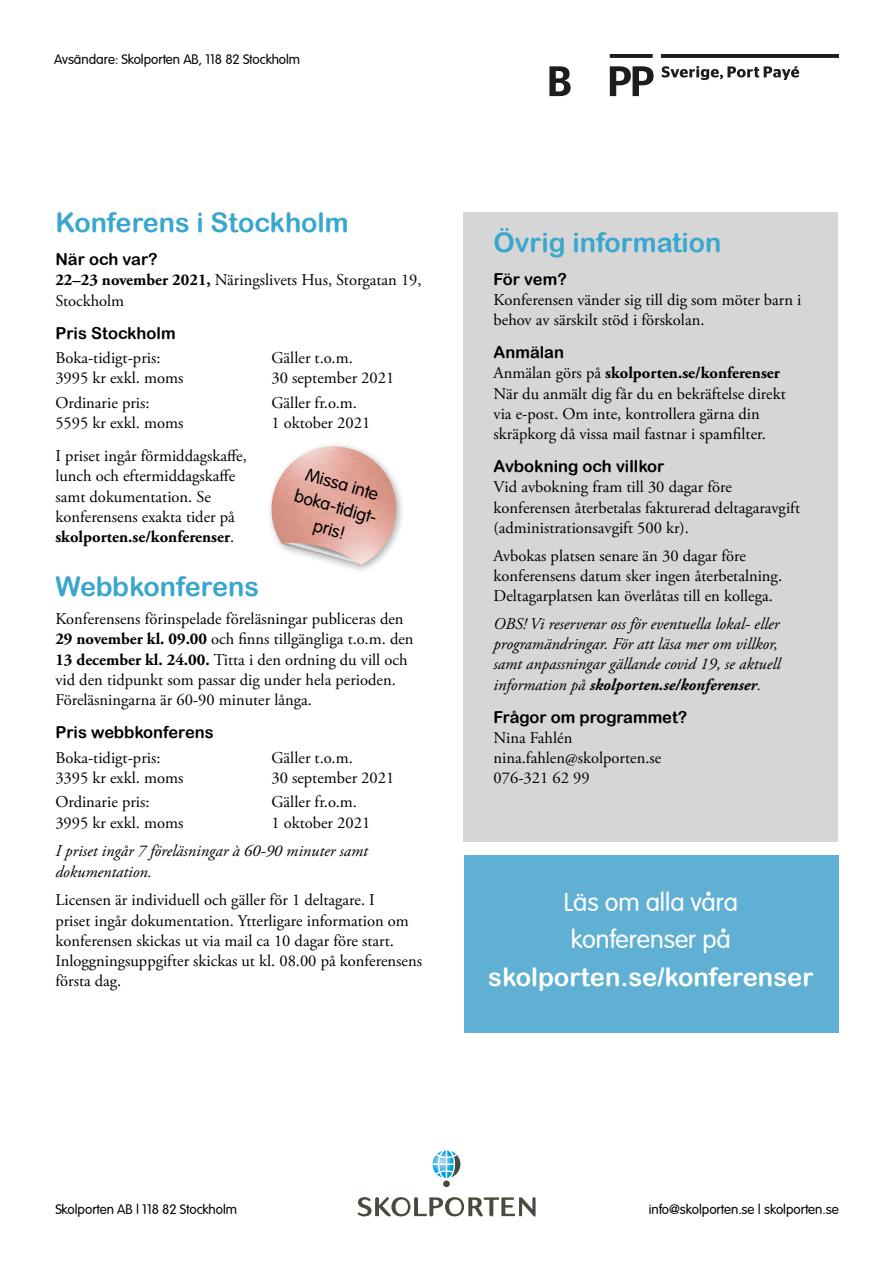
<style>
.page{position:relative;width:893px;height:1263px;background:#fff}
.page>*{position:absolute;margin:0;border:0;box-sizing:border-box;transform-origin:0 0}
.t1{font:27px "Arial Rounded MT Bold";color:#39a6cd}
.t2{font:25.5px/37.5px "Arial Rounded";color:#fff}
.t3{font:25.5px "Arial Rounded MT Bold";color:#fff}
.t4{font:17.7px/23.4px "Arial Rounded";color:#000;text-align:center}
.t5{font:16.5px/20.2px "Adobe Garamond Pro";color:#000}
.t6{font:italic 16.5px/20.2px "Adobe Garamond Pro";color:#000}
.t7{font:16.5px "Arial Rounded MT Bold";color:#000}
.t8{font:13.5px "Arial Rounded";color:#000}
.s1{font-weight:700}
</style>
<div class="page">
<div style="left:465px;top:855px;width:374px;height:177px;background:#5fb0d3"></div>
<div style="left:267px;top:441px;width:138px;height:133px;background:#000;opacity:.33"></div>
<img style="left:267px;top:446px;width:138px;height:119px">
<svg style="left:282px;top:543px;width:79px;height:22px"></svg>
<svg style="left:357px;top:1197px;width:179px;height:19px"></svg>
<div style="left:443px;top:1180px;width:7px;height:7px;background:#464c3e;border-radius:50%"></div>
<svg style="left:433px;top:1150px;width:27px;height:28px"></svg>
<div style="left:463px;top:212px;width:374px;height:630px;background:#d6d6d6"></div>
<svg style="left:610px;top:54px;width:43px;height:4px"></svg>
<svg style="left:661px;top:54px;width:178px;height:4px"></svg>
<svg style="left:662px;top:66px;width:137px;height:14px"></svg>
<svg style="left:610px;top:66px;width:44px;height:30px"></svg>
<svg style="left:549px;top:66px;width:22px;height:30px"></svg>
<p class="t8" style="left:54px;top:50px;width:248px">Avsändare: Skolporten AB, 118 82 Stockholm</p>
<h1 class="t1" style="left:55px;top:207px;width:295px">Konferens i Stockholm</h1>
<p class="t7" style="left:55px;top:249px;width:104px">När och var?</p>
<p class="t5" style="left:55px;top:271px;width:368px"><span class="s1">22–23 november 2021,</span> Näringslivets Hus, Storgatan 19,<br>Stockholm</p>
<p class="t7" style="left:55px;top:323px;width:122px">Pris Stockholm</p>
<p class="t5" style="left:55px;top:348px;width:107px">Boka-tidigt-pris:</p>
<p class="t5" style="left:271px;top:348px;width:83px">Gäller t.o.m.</p>
<p class="t5" style="left:55px;top:369px;width:129px">3995 kr exkl. moms</p>
<p class="t5" style="left:271px;top:369px;width:124px">30 september 2021</p>
<p class="t5" style="left:55px;top:393px;width:96px">Ordinarie pris:</p>
<p class="t5" style="left:271px;top:393px;width:87px">Gäller fr.o.m.</p>
<p class="t5" style="left:55px;top:413px;width:129px">5595 kr exkl. moms</p>
<p class="t5" style="left:271px;top:413px;width:100px">1 oktober 2021</p>
<p class="t5" style="left:55px;top:446px;width:193px">I priset ingår förmiddagskaffe, lunch och eftermiddagskaffe samt dokumentation. Se konferensens exakta tider på <span class="s1">skolporten.se/konferenser</span>.</p>
<h1 class="t1" style="left:55px;top:571px;width:205px">Webbkonferens</h1>
<p class="t5" style="left:55px;top:609px;width:360px">Konferensens förinspelade föreläsningar publiceras den <span class="s1">29 november kl. 09.00</span> och finns tillgängliga t.o.m. den <span class="s1">13 december kl. 24.00.</span> Titta i den ordning du vill och vid den tidpunkt som passar dig under hela perioden.<br>Föreläsningarna är 60-90 minuter långa.</p>
<p class="t7" style="left:55px;top:722px;width:160px">Pris webbkonferens</p>
<p class="t5" style="left:55px;top:748px;width:107px">Boka-tidigt-pris:</p>
<p class="t5" style="left:271px;top:748px;width:83px">Gäller t.o.m.</p>
<p class="t5" style="left:55px;top:768px;width:129px">3395 kr exkl. moms</p>
<p class="t5" style="left:271px;top:768px;width:124px">30 september 2021</p>
<p class="t5" style="left:55px;top:793px;width:96px">Ordinarie pris:</p>
<p class="t5" style="left:271px;top:793px;width:87px">Gäller fr.o.m.</p>
<p class="t5" style="left:55px;top:813px;width:129px">3995 kr exkl. moms</p>
<p class="t5" style="left:271px;top:813px;width:100px">1 oktober 2021</p>
<p class="t6" style="left:55px;top:841px;width:314px">I priset ingår 7 föreläsningar à 60-90 minuter samt dokumentation.</p>
<p class="t5" style="left:55px;top:891px;width:368px">Licensen är individuell och gäller för 1 deltagare. I<br>priset ingår dokumentation. Ytterligare information om konferensen skickas ut via mail ca 10 dagar före start.<br>Inloggningsuppgifter skickas ut kl. 08.00 på konferensens första dag.</p>
<p class="t4" style="left:305px;top:460px;width:89px;rotate:16deg">Missa inte boka-tidigt&shy;pris!</p>
<h1 class="t1" style="left:494px;top:226px;width:229px">Övrig information</h1>
<p class="t7" style="left:494px;top:269px;width:75px">För vem?</p>
<p class="t5" style="left:494px;top:290px;width:309px">Konferensen vänder sig till dig som möter barn i behov av särskilt stöd i förskolan.</p>
<p class="t7" style="left:494px;top:342px;width:72px">Anmälan</p>
<p class="t5" style="left:494px;top:364px;width:294px">Anmälan görs på <span class="s1">skolporten.se/konferenser </span>När du anmält dig får du en bekräftelse direkt via e-post. Om inte, kontrollera gärna din skräpkorg då vissa mail fastnar i spamfilter.</p>
<p class="t7" style="left:494px;top:456px;width:172px">Avbokning och villkor</p>
<p class="t5" style="left:494px;top:478px;width:308px">Vid avbokning fram till 30 dagar fö re konferensen återbetalas fakturerad deltagaravgift (administrationsavgift 500 kr).</p>
<p class="t5" style="left:494px;top:546px;width:290px">Avbokas platsen senare än 30 dagar fö re konferensens datum sker ingen återbetalning.<br>Deltagarplatsen kan överlåtas till en kollega.</p>
<p class="t6" style="left:494px;top:614px;width:288px">OBS! Vi reserverar oss för eventuella lokal- eller programändringar. För att läsa mer om villkor, samt anpassningar gällande covid 19, se aktuell information på <span class="s1">skolporten.se/konferenser</span>.</p>
<p class="t7" style="left:494px;top:707px;width:195px">Frågor om programmet?</p>
<p class="t5" style="left:494px;top:728px;width:169px">Nina Fahlén nina.fahlen@skolporten.se<br>076-321 62 99</p>
<h2 class="t2" style="left:564px;top:881px;width:176px">Läs om alla våra konferenser på</h2>
<h2 class="t3" style="left:488px;top:961px;width:327px">skolporten.se/konferenser</h2>
<p class="t8" style="left:55px;top:1199px;width:183px">Skolporten AB | 118 82 Stockholm</p>
<p class="t8" style="left:649px;top:1199px;width:191px">info@skolporten.se | skolporten.se</p>
</div>
